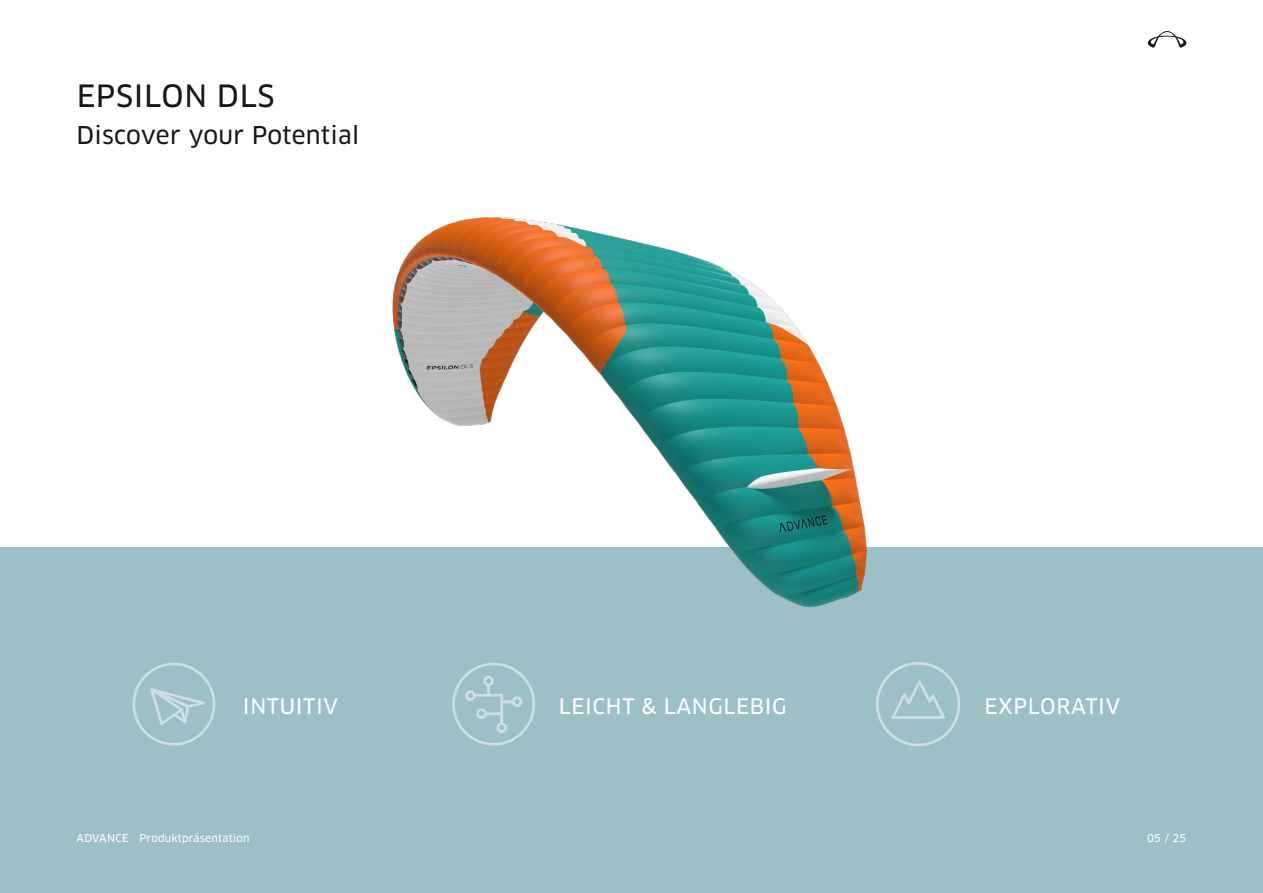
<style>
.page{position:relative;width:1263px;height:893px;background:#fff}
.page>*{position:absolute;margin:0;border:0;box-sizing:border-box;transform-origin:0 0}
.t1{font:30px "Clan Pro News";letter-spacing:.02em;color:#181716}
.t2{font:24px "Clan Pro News";letter-spacing:.01em;color:#181716}
.t3{font:21px "Clan Pro News";letter-spacing:.03em;color:#fff}
.t4{font:10.5px "Clan Pro News";letter-spacing:.02em;color:#fff}
</style>
<div class="page">
<div style="left:0;top:547px;width:1263px;height:346px;background:#9cc0c6"></div>
<img style="left:392px;top:217px;width:475px;height:446px">
<svg style="left:876px;top:662px;width:84px;height:84px"></svg>
<svg style="left:133px;top:663px;width:82px;height:82px"></svg>
<svg style="left:452px;top:663px;width:83px;height:82px"></svg>
<svg style="left:1148px;top:31px;width:38px;height:17px"></svg>
<h1 class="t1" style="left:77px;top:78px;width:199px">EPSILON DLS</h1>
<p class="t2" style="left:77px;top:121px;width:284px">Discover your Potential</p>
<p class="t3" style="left:243px;top:694px;width:97px">INTUITIV</p>
<p class="t3" style="left:559px;top:694px;width:229px">LEICHT &amp; LANGLEBIG</p>
<p class="t3" style="left:984px;top:694px;width:137px">EXPLORATIV</p>
<p class="t4" style="left:77px;top:831px;width:175px">ADVANCE Produktpräsentation</p>
<p class="t4" style="left:1147px;top:831px;width:41px">05 / 25</p>
</div>
